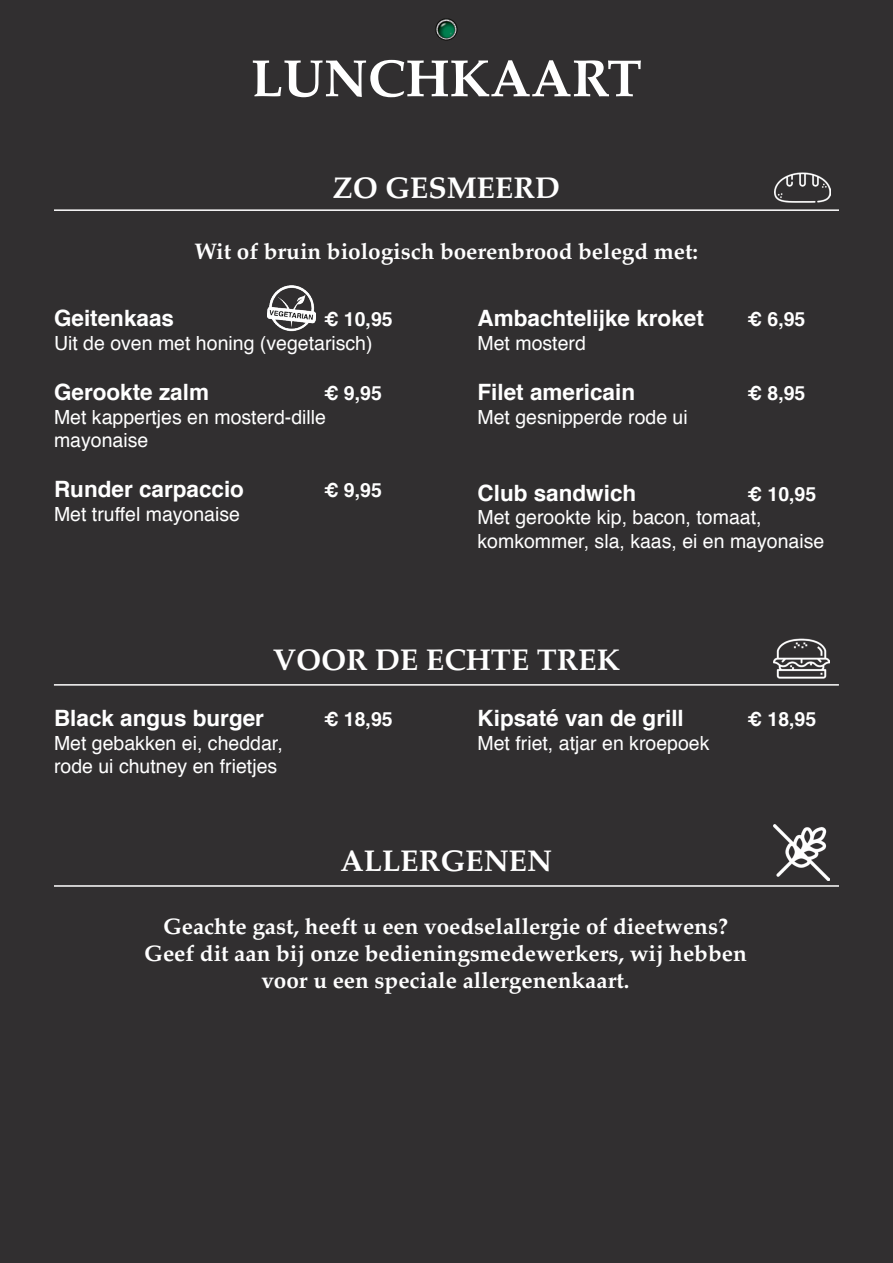
<style>
.page{position:relative;width:893px;height:1263px;background:#312f30}
.page>*{position:absolute;margin:0;border:0;box-sizing:border-box;transform-origin:0 0}
.t1{font:700 52.5px "Palatino";color:#fff}
.t2{font:700 30px "Palatino";color:#fff}
.t3{font:700 22.5px "Palatino";color:#fff}
.t4{font:700 22.5px "Helvetica";color:#fff}
.t5{font:19.5px "Helvetica";color:#fff}
.t6{font:700 19.5px "Helvetica";color:#fff}
</style>
<div class="page">
<img style="left:436px;top:19px;width:21px;height:21px;border-radius:11px">
<div style="left:436px;top:19px;width:21px;height:21px;border:1px solid #0c0806;border-radius:50%"></div>
<hr style="left:54px;top:209px;width:785px;height:2px;background:#fff">
<img style="left:775px;top:172px;width:56px;height:39px">
<hr style="left:54px;top:684px;width:785px;height:2px;background:#fff">
<hr style="left:54px;top:885px;width:785px;height:2px;background:#fff">
<img style="left:774px;top:638px;width:56px;height:48px">
<img style="left:774px;top:825px;width:56px;height:56px">
<img style="left:267px;top:285px;width:48px;height:47px">
<p class="t1" style="left:251px;top:34px;width:392px">LUNCHKAART</p>
<p class="t2" style="left:333px;top:162px;width:229px">ZO GESMEERD</p>
<p class="t3" style="left:195px;top:232px;width:505px">Wit of bruin biologisch boerenbrood belegd met:</p>
<p class="t4" style="left:54px;top:300px;width:122px">Geitenkaas</p>
<p class="t6" style="left:324px;top:304px;width:70px">€ 10,95</p>
<p class="t5" style="left:54px;top:328px;width:320px">Uit de oven met honing (vegetarisch)</p>
<p class="t4" style="left:54px;top:374px;width:157px">Gerookte zalm</p>
<p class="t6" style="left:324px;top:378px;width:59px">€ 9,95</p>
<p class="t5" style="left:54px;top:402px;width:274px">Met kappertjes en mosterd-dille</p>
<p class="t5" style="left:54px;top:425px;width:96px">mayonaise</p>
<p class="t4" style="left:54px;top:471px;width:192px">Runder carpaccio</p>
<p class="t6" style="left:324px;top:475px;width:59px">€ 9,95</p>
<p class="t5" style="left:54px;top:499px;width:188px">Met truffel mayonaise</p>
<p class="t4" style="left:477px;top:300px;width:228px">Ambachtelijke kroket</p>
<p class="t6" style="left:747px;top:304px;width:59px">€ 6,95</p>
<p class="t5" style="left:477px;top:328px;width:110px">Met mosterd</p>
<p class="t4" style="left:477px;top:374px;width:159px">Filet americain</p>
<p class="t6" style="left:747px;top:378px;width:59px">€ 8,95</p>
<p class="t5" style="left:477px;top:402px;width:212px">Met gesnipperde rode ui</p>
<p class="t4" style="left:477px;top:475px;width:160px">Club sandwich</p>
<p class="t6" style="left:747px;top:478px;width:70px">€ 10,95</p>
<p class="t5" style="left:477px;top:503px;width:285px">Met gerookte kip, bacon, tomaat,</p>
<p class="t5" style="left:477px;top:526px;width:348px">komkommer, sla, kaas, ei en mayonaise</p>
<p class="t2" style="left:273px;top:635px;width:349px">VOOR DE ECHTE TREK</p>
<p class="t4" style="left:54px;top:700px;width:212px">Black angus burger</p>
<p class="t6" style="left:324px;top:703px;width:70px">€ 18,95</p>
<p class="t5" style="left:54px;top:728px;width:230px">Met gebakken ei, cheddar,</p>
<p class="t5" style="left:54px;top:751px;width:225px">rode ui chutney en frietjes</p>
<p class="t4" style="left:477px;top:700px;width:208px">Kipsaté van de grill</p>
<p class="t6" style="left:747px;top:703px;width:70px">€ 18,95</p>
<p class="t5" style="left:477px;top:728px;width:233px">Met friet, atjar en kroepoek</p>
<p class="t2" style="left:341px;top:835px;width:213px">ALLERGENEN</p>
<p class="t3" style="left:163px;top:907px;width:566px">Geachte gast, heeft u een voedselallergie of dieetwens?</p>
<p class="t3" style="left:144px;top:934px;width:604px">Geef dit aan bij onze bedieningsmedewerkers, wij hebben</p>
<p class="t3" style="left:261px;top:961px;width:370px">voor u een speciale allergenenkaart.</p>
</div>
